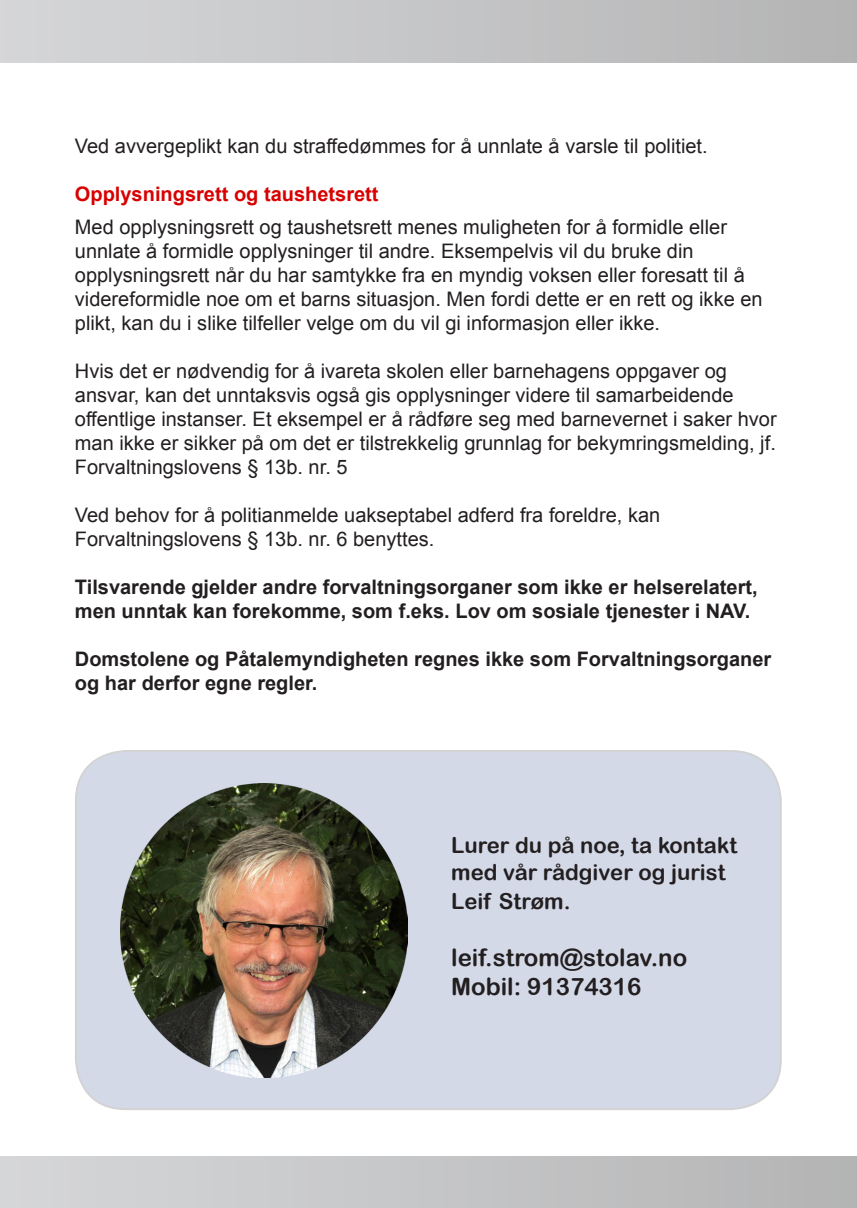
<style>
.page{position:relative;width:857px;height:1208px;background:#fff}
.page>*{position:absolute;margin:0;border:0;box-sizing:border-box;transform-origin:0 0}
.t1{font:24px "Arial Rounded MT Bold";color:#231f20}
.t2{font:22px/26.4px "Arial Rounded MT Bold";color:#231f20}
.t3{font:20px/24px "Arial";color:#231f20}
.t4{font:700 20px/24px "Arial";color:#231f20}
.t5{font:700 20px "Arial";color:#d80000}
</style>
<div class="page">
<div style="left:76px;top:751px;width:704px;height:358px;background:#d4d9e8;border-radius:50px"></div>
<div style="left:75px;top:750px;width:706px;height:360px;border:2px solid #231f20;border-radius:50px"></div>
<div style="left:0;top:1157px;width:856px;height:51px;background:linear-gradient(to right,#d6d7d8,#b4b4b5)"></div>
<div style="left:0;top:0;width:856px;height:62px;background:linear-gradient(to right,#d5d6d8,#b4b4b5)"></div>
<img style="left:120px;top:783px;width:287px;height:294px">
<p class="t3" style="left:75px;top:134px;width:634px">Ved avvergeplikt kan du straffedømmes for å unnlate å varsle til politiet.</p>
<p class="t5" style="left:75px;top:180px;width:305px">Opplysningsrett og taushetsrett</p>
<p class="t3" style="left:75px;top:215px;width:688px">Med opplysningsrett og taushetsrett menes muligheten for å formidle eller unnlate å formidle opplysninger til andre. Eksempelvis vil du bruke din opplysningsrett når du har samtykke fra en myndig voksen eller foresatt til å videreformidle noe om et barns situasjon. Men fordi dette er en rett og ikke en plikt, kan du i slike tilfeller velge om du vil gi informasjon eller ikke.</p>
<p class="t3" style="left:75px;top:359px;width:703px">Hvis det er nødvendig for å ivareta skolen eller barnehagens oppgaver og ansvar, kan det unntaksvis også gis opplysninger videre til samarbeidende offentlige instanser. Et eksempel er å rådføre seg med barnevernet i saker hvor man ikke er sikker på om det er tilstrekkelig grunnlag for bekymringsmelding, jf.<br>Forvaltningslovens § 13b. nr. 5</p>
<p class="t3" style="left:75px;top:503px;width:586px">Ved behov for å politianmelde uakseptabel adferd fra foreldre, kan</p>
<p class="t3" style="left:75px;top:527px;width:361px">Forvaltningslovens § 13b. nr. 6 benyttes.</p>
<p class="t4" style="left:75px;top:576px;width:684px">Tilsvarende gjelder andre forvaltningsorganer som ikke er helserelatert, men unntak kan forekomme, som f.eks. Lov om sosiale tjenester i NAV.</p>
<p class="t4" style="left:75px;top:648px;width:697px">Domstolene og Påtalemyndigheten regnes ikke som Forvaltningsorganer og har derfor egne regler.</p>
<p class="t2" style="left:451px;top:832px;width:287px">Lurer du på noe, ta kontakt med vår rådgiver og jurist</p>
<p class="t2" style="left:451px;top:887px;width:121px">Leif Strøm.</p>
<p class="t1" style="left:451px;top:943px;width:237px">leif.strom@stolav.no</p>
<p class="t1" style="left:451px;top:972px;width:192px">Mobil: 91374316</p>
</div>
